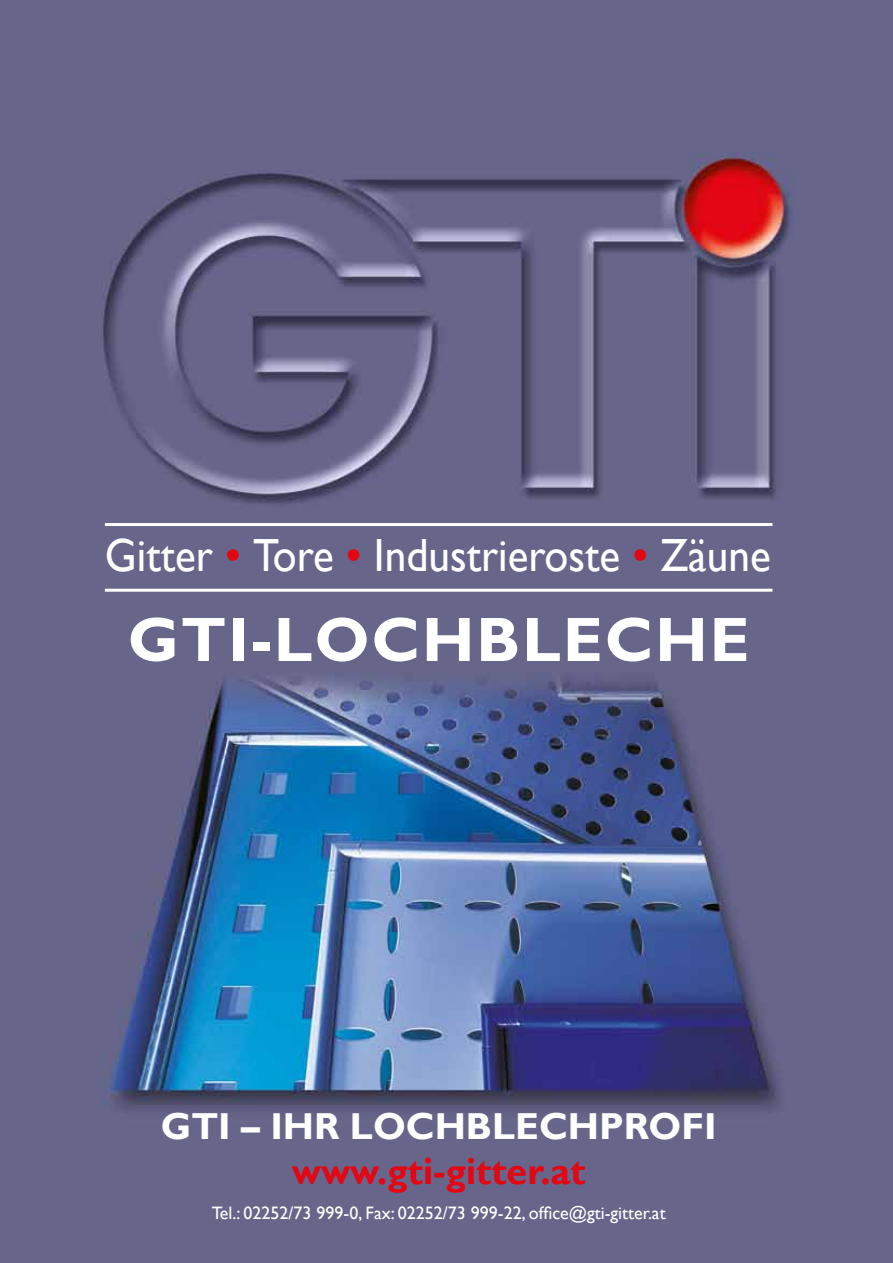
<style>
.page{position:relative;width:893px;height:1263px;background:#fff}
.page>*{position:absolute;margin:0;border:0;box-sizing:border-box;transform-origin:0 0}
.t1{font:700 63px "Gill Sans";letter-spacing:.03em;color:#fff}
.t2{font:46.5px "Gill Sans";color:#fff;scale:.93 1}
.t3{font:700 37.5px "Gill Sans";color:#fff}
.t4{font:700 37.5px "Gill Sans";color:#e30613}
.t5{font:18px "Gill Sans";color:#fff}
.s1{color:#e30613}
</style>
<div class="page">
<img style="left:0;top:0;width:893px;height:1263px">
<hr style="left:105px;top:523px;width:667px;height:3px;background:#fff">
<hr style="left:105px;top:589px;width:667px;height:3px;background:#fff">
<img style="left:0;top:960px;width:1px;height:303px">
<h2 class="t2" style="left:105px;top:528px;width:717px">Gitter <span class="s1">•</span> Tore <span class="s1">•</span> Industrieroste <span class="s1">•</span> Zäune</h2>
<h1 class="t1" style="left:128px;top:602px;width:623px">GTI-LOCHBLECHE</h1>
<h3 class="t3" style="left:161px;top:1104px;width:557px">GTI – IHR LOCHBLECHPROFI</h3>
<h3 class="t4" style="left:292px;top:1149px;width:295px">www.gti-gitter.at</h3>
<p class="t5" style="left:212px;top:1202px;width:455px">Tel.: 02252/73 999-0, Fax: 02252/73 999-22, office@gti-gitter.at</p>
</div>
